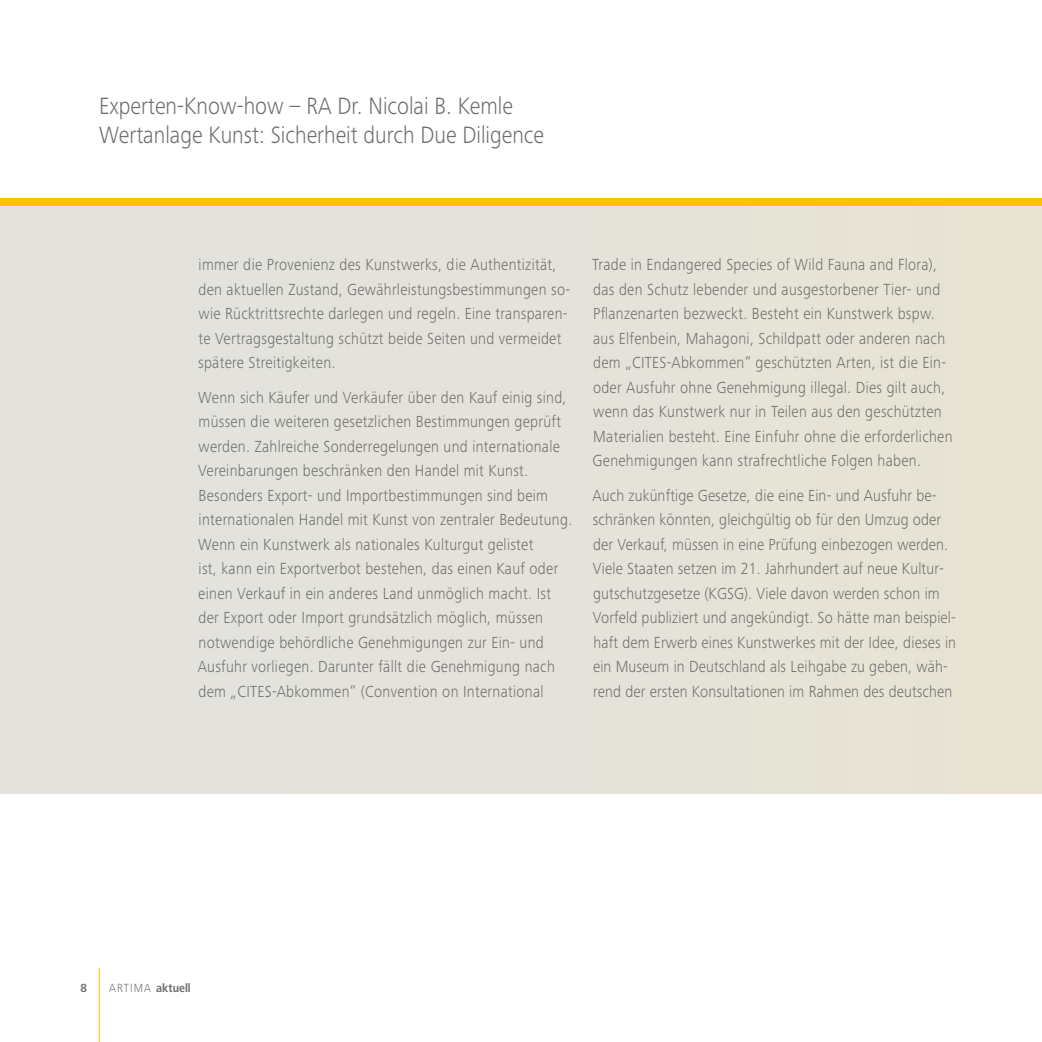
<style>
.page{position:relative;width:1042px;height:1042px;background:#fff}
.page>*{position:absolute;margin:0;border:0;box-sizing:border-box;transform-origin:0 0}
.t1{font:300 24.5px/29.4px "Frutiger Next Pro";color:#6f6f6e;scale:.9 1}
.t2{font:300 16.62px/24.5px "Frutiger Next Pro";letter-spacing:.02em;color:#6f6f6e;scale:.9 1}
.t3{font:700 12.25px "Frutiger Next Pro";color:#6f6f6e;scale:.9 1}
.s1{font-weight:300}
</style>
<div class="page">
<div style="left:0;top:206px;width:1042px;height:588px;background:#e4e2da"></div>
<div style="left:0;top:198px;width:1042px;height:8px;background:#fdc300"></div>
<hr style="left:99px;top:967px;width:1px;height:75px;background:#fdc300">
<h1 class="t1" style="left:99px;top:91px;width:496px">Experten-Know-how – RA Dr. Nicolai B. Kemle<br>Wertanlage Kunst: Sicherheit durch Due Diligence</h1>
<p class="t2" style="left:198px;top:252px;width:415px">immer die Provenienz des Kunstwerks, die Authentizität, den aktuellen Zustand, Gewährleistungsbestimmungen so&shy;wie Rücktrittsrechte darlegen und regeln. Eine transparen&shy;te Vertragsgestaltung schützt beide Seiten und vermeidet spätere Streitigkeiten.</p>
<p class="t2" style="left:198px;top:385px;width:418px">Wenn sich Käufer und Verkäufer über den Kauf einig sind, müssen die weiteren gesetzlichen Bestimmungen geprüft werden. Zahlreiche Sonderregelungen und internationale Vereinbarungen beschränken den Handel mit Kunst.<br>Besonders Export- und Importbestimmungen sind beim internationalen Handel mit Kunst von zentraler Bedeutung.<br>Wenn ein Kunstwerk als nationales Kulturgut gelistet<br>ist, kann ein Exportverbot bestehen, das einen Kauf oder einen Verkauf in ein anderes Land unmöglich macht. Ist der Export oder Import grundsätzlich möglich, müssen notwendige behördliche Genehmigungen zur Ein- und Ausfuhr vorliegen. Darunter fällt die Genehmigung nach dem „CITES-Abkommen“ (Convention on International</p>
<p class="t2" style="left:592px;top:252px;width:402px">Trade in Endangered Species of Wild Fauna and Flora), das den Schutz lebender und ausgestorbener Tier- und Pflanzenarten bezweckt. Besteht ein Kunstwerk bspw. aus Elfenbein, Mahagoni, Schildpatt oder anderen nach dem „CITES-Abkommen“ geschützten Arten, ist die Ein&shy;oder Ausfuhr ohne Genehmigung illegal. Dies gilt auch, wenn das Kunstwerk nur in Teilen aus den geschützten Materialien besteht. Eine Einfuhr ohne die erforderlichen Genehmigungen kann strafrechtliche Folgen haben.</p>
<p class="t2" style="left:592px;top:483px;width:406px">Auch zukünftige Gesetze, die eine Ein- und Ausfuhr be&shy;schränken könnten, gleichgültig ob für den Umzug oder der Verkauf, müssen in eine Prüfung einbezogen werden.<br>Viele Staaten setzen im 21. Jahrhundert auf neue Kultur&shy;gutschutzgesetze (KGSG). Viele davon werden schon im Vorfeld publiziert und angekündigt. So hätte man beispiel&shy;haft dem Erwerb eines Kunstwerkes mit der Idee, dieses in ein Museum in Deutschland als Leihgabe zu geben, wäh&shy;rend der ersten Konsultationen im Rahmen des deutschen</p>
<p class="t3" style="left:81px;top:980px;width:9px">8</p>
<p class="t3" style="left:109px;top:980px;width:92px"><span class="s1">ARTIMA</span> aktuell</p>
</div>
